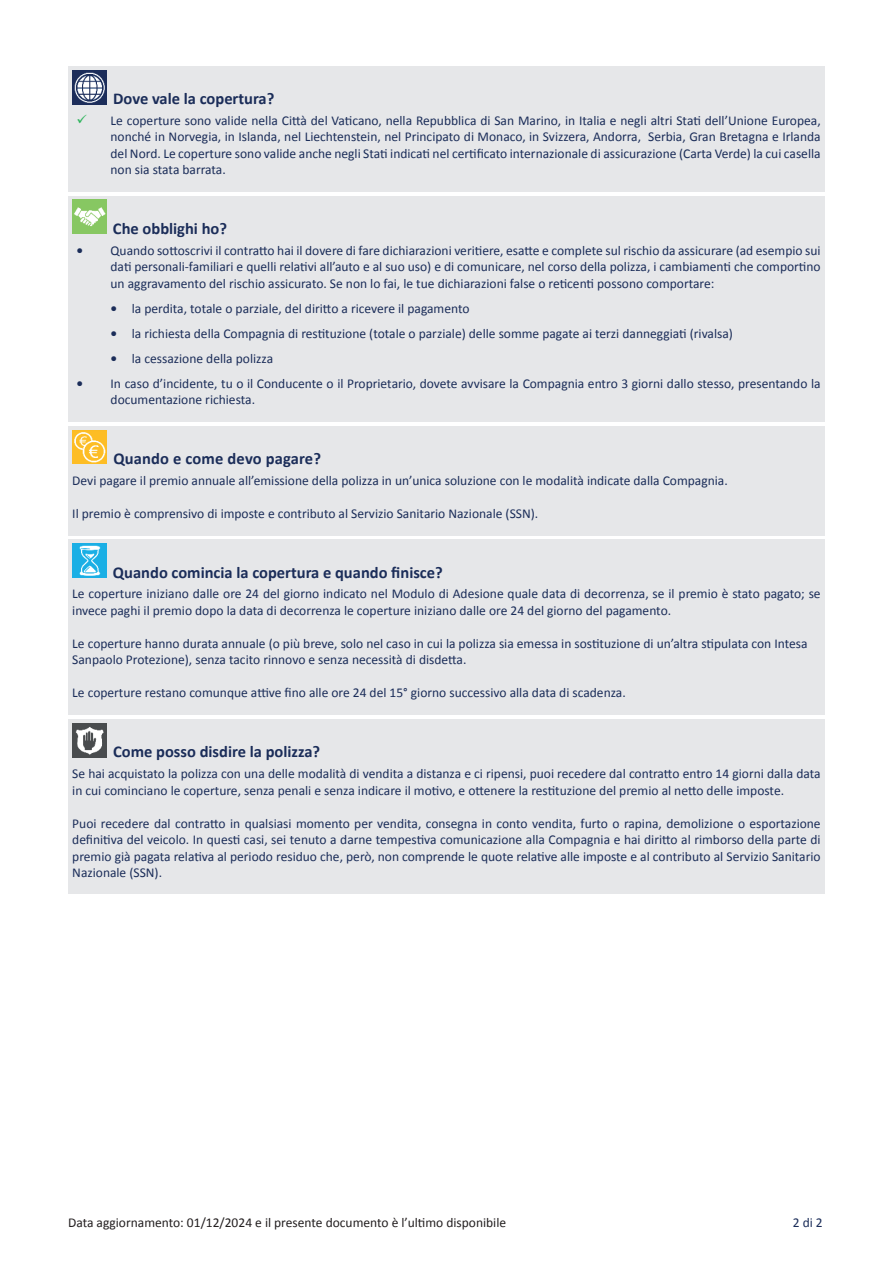
<style>
.page{position:relative;width:893px;height:1263px;background:#fff}
.page>*{position:absolute;margin:0;border:0;box-sizing:border-box;transform-origin:0 0}
.t1{font:700 16.5px "Calibri";color:#1b2d59}
.t2{font:13.5px/16.5px "Calibri";color:#1b2d59}
.t3{font:13.5px "Calibri";color:#231f20}
.s1{color:#2db45c}
.s2{font-weight:700}
</style>
<div class="page">
<div style="left:68px;top:66px;width:757px;height:125px;background:#e6e7e9"></div>
<img style="left:72px;top:70px;width:34px;height:34px">
<div style="left:68px;top:196px;width:757px;height:225px;background:#e6e7e9"></div>
<img style="left:72px;top:200px;width:34px;height:34px">
<div style="left:68px;top:426px;width:757px;height:109px;background:#e6e7e9"></div>
<img style="left:72px;top:430px;width:34px;height:34px">
<div style="left:68px;top:539px;width:757px;height:176px;background:#e6e7e9"></div>
<img style="left:72px;top:544px;width:34px;height:34px">
<div style="left:68px;top:719px;width:757px;height:175px;background:#e6e7e9"></div>
<img style="left:72px;top:723px;width:34px;height:34px">
<p class="t1" style="left:113px;top:88px;width:163px">Dove vale la copertura?</p>
<p class="t2" style="left:111px;top:112px;width:712px;text-align:justify;text-indent:-34px"><span class="s1">✓</span> Le coperture sono valide nella Città del Vaticano, nella Repubblica di San Marino, in Italia e negli altri Stati dell’Unione Europea, nonché in Norvegia, in Islanda, nel Liechtenstein, nel Principato di Monaco, in Svizzera, Andorra, Serbia, Gran Bretagna e Irlanda del Nord. Le coperture sono valide anche negli Stati indicati nel certificato internazionale di assicurazione (Carta Verde) la cui casella non sia stata barrata.</p>
<p class="t1" style="left:113px;top:218px;width:116px">Che obblighi ho?</p>
<p class="t2" style="left:111px;top:242px;width:712px;text-align:justify;text-indent:-34px"><span class="s2">•</span> Quando sottoscrivi il contratto hai il dovere di fare dichiarazioni veritiere, esatte e complete sul rischio da assicurare (ad esempio sui dati personali-familiari e quelli relativi all’auto e al suo uso) e di comunicare, nel corso della polizza, i cambiamenti che comportino un aggravamento del rischio assicurato. Se non lo fai, le tue dichiarazioni false o reticenti possono comportare:</p>
<p class="t2" style="left:111px;top:300px;width:360px"><span class="s2">•</span> la perdita, totale o parziale, del diritto a ricevere il pagamento</p>
<p class="t2" style="left:111px;top:325px;width:624px"><span class="s2">•</span> la richiesta della Compagnia di restituzione (totale o parziale) delle somme pagate ai terzi danneggiati (rivalsa)</p>
<p class="t2" style="left:111px;top:350px;width:164px"><span class="s2">•</span> la cessazione della polizza</p>
<p class="t2" style="left:111px;top:375px;width:712px;text-indent:-34px"><span class="s2">•</span> In caso d’incidente, tu o il Conducente o il Proprietario, dovete avvisare la Compagnia entro 3 giorni dallo stesso, presentando la documentazione richiesta.</p>
<p class="t1" style="left:113px;top:448px;width:209px">Quando e come devo pagare?</p>
<p class="t2" style="left:72px;top:472px;width:657px">Devi pagare il premio annuale all’emissione della polizza in un’unica soluzione con le modalità indicate dalla Compagnia.</p>
<p class="t2" style="left:72px;top:505px;width:467px">Il premio è comprensivo di imposte e contributo al Servizio Sanitario Nazionale (SSN).</p>
<p class="t1" style="left:113px;top:562px;width:331px">Quando comincia la copertura e quando finisce?</p>
<p class="t2" style="left:72px;top:586px;width:750px">Le coperture iniziano dalle ore 24 del giorno indicato nel Modulo di Adesione quale data di decorrenza, se il premio è stato pagato; se invece paghi il premio dopo la data di decorrenza le coperture iniziano dalle ore 24 del giorno del pagamento.</p>
<p class="t2" style="left:72px;top:635px;width:737px">Le coperture hanno durata annuale (o più breve, solo nel caso in cui la polizza sia emessa in sostituzione di un’altra stipulata con Intesa<br>Sanpaolo Protezione), senza tacito rinnovo e senza necessità di disdetta.</p>
<p class="t2" style="left:72px;top:685px;width:555px">Le coperture restano comunque attive fino alle ore 24 del 15° giorno successivo alla data di scadenza.</p>
<p class="t1" style="left:113px;top:741px;width:209px">Come posso disdire la polizza?</p>
<p class="t2" style="left:72px;top:765px;width:750px">Se hai acquistato la polizza con una delle modalità di vendita a distanza e ci ripensi, puoi recedere dal contratto entro 14 giorni dalla data in cui cominciano le coperture, senza penali e senza indicare il motivo, e ottenere la restituzione del premio al netto delle imposte.</p>
<p class="t2" style="left:72px;top:815px;width:750px;text-align:justify">Puoi recedere dal contratto in qualsiasi momento per vendita, consegna in conto vendita, furto o rapina, demolizione o esportazione definitiva del veicolo. In questi casi, sei tenuto a darne tempestiva comunicazione alla Compagnia e hai diritto al rimborso della parte di premio già pagata relativa al periodo residuo che, però, non comprende le quote relative alle imposte e al contributo al Servizio Sanitario Nazionale (SSN).</p>
<p class="t3" style="left:68px;top:1214px;width:440px">Data aggiornamento: 01/12/2024 e il presente documento è l’ultimo disponibile</p>
<p class="t2" style="left:793px;top:1215px;width:31px">2 di 2</p>
</div>
